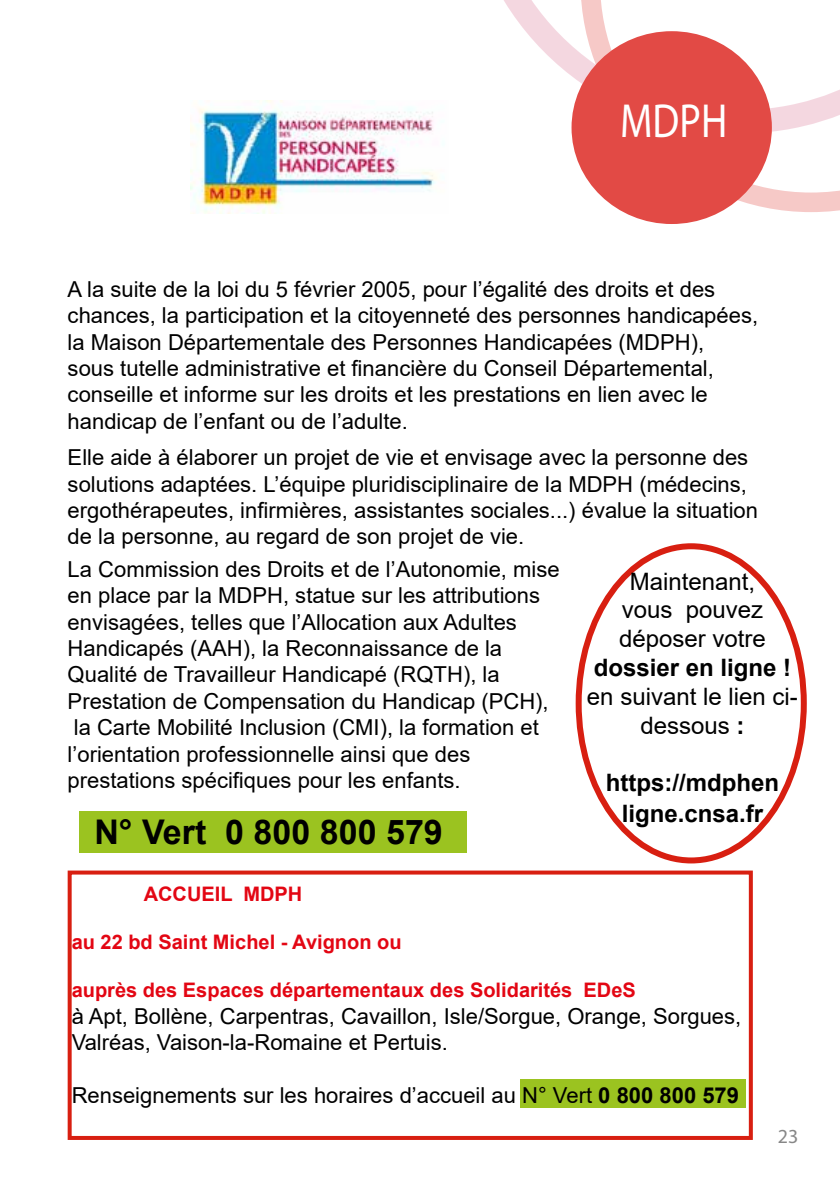
<style>
.page{position:relative;width:840px;height:1191px;background:#fff}
.page>*{position:absolute;margin:0;border:0;box-sizing:border-box;transform-origin:0 0}
.t1{font:48px "Myriad Pro";color:#fff;scale:.84 1}
.t2{font:700 34px "Arial";color:#000}
.t3{font:24px/28.8px "Arial";color:#000;text-align:center}
.t4{font:700 24px/31.2px "Arial";color:#000;text-align:center}
.t5{font:22px/26.4px "Arial";color:#000}
.t6{font:700 20px "Arial";color:#e30613}
.t7{font:20px "Myriad Pro";color:#878787}
.s1{font-weight:700}
</style>
<div class="page">
<div style="left:79px;top:811px;width:388px;height:42px;background:#9bc320"></div>
<div style="left:520px;top:1079px;width:225px;height:28px;background:#9bc320"></div>
<div style="left:68px;top:870px;width:684px;height:270px;border:4px solid #d81f11"></div>
<img style="left:190px;top:101px;width:247px;height:113px">
<div style="left:575px;top:543px;width:231px;height:320px;border:6px solid #d81f11;border-radius:50%"></div>
<svg style="left:605px;top:145px;width:234px;height:77px"></svg>
<svg style="left:504px;top:0;width:335px;height:145px"></svg>
<div style="left:571px;top:31px;width:200px;height:193px;background:#e24a45;border-radius:50%"></div>
<h1 class="t1" style="left:620px;top:91px;width:129px">MDPH</h1>
<p class="t5" style="left:68px;top:276px;width:691px">A la suite de la loi du 5 février 2005, pour l’égalité des droits et des chances, la participation et la citoyenneté des personnes handicapées, la Maison Départementale des Personnes Handicapées (MDPH),<br>sous tutelle administrative et financière du Conseil Départemental, conseille et informe sur les droits et les prestations en lien avec le handicap de l’enfant ou de l’adulte.</p>
<p class="t5" style="left:68px;top:444px;width:691px">Elle aide à élaborer un projet de vie et envisage avec la personne des solutions adaptées. L’équipe pluridisciplinaire de la MDPH (médecins, ergothérapeutes, infirmières, assistantes sociales...) évalue la situation de la personne, au regard de son projet de vie.</p>
<p class="t5" style="left:68px;top:555px;width:493px">La Commission des Droits et de l’Autonomie, mise en place par la MDPH, statue sur les attributions envisagées, telles que l’Allocation aux Adultes Handicapés (AAH), la Reconnaissance de la Qualité de Travailleur Handicapé (RQTH), la Prestation de Compensation du Handicap (PCH), la Carte Mobilité Inclusion (CMI), la formation et l’orientation professionnelle ainsi que des prestations spécifiques pour les enfants.</p>
<h2 class="t2" style="left:94px;top:807px;width:350px">N° Vert 0 800 800 579</h2>
<p class="t3" style="left:618px;top:566px;width:148px">Maintenant, vous pouvez déposer votre</p>
<p class="t4" style="left:593px;top:652px;width:199px">dossier en ligne !</p>
<p class="t3" style="left:586px;top:682px;width:212px">en suivant le lien ci&shy;dessous <span class="s1">:</span></p>
<p class="t4" style="left:605px;top:767px;width:175px">https://mdphen ligne.cnsa.fr</p>
<p class="t6" style="left:144px;top:880px;width:160px">ACCUEIL MDPH</p>
<p class="t6" style="left:72px;top:928px;width:331px">au 22 bd Saint Michel - Avignon ou</p>
<p class="t6" style="left:72px;top:976px;width:565px">auprès des Espaces départementaux des Solidarités EDeS</p>
<p class="t5" style="left:72px;top:1002px;width:670px">à Apt, Bollène, Carpentras, Cavaillon, Isle/Sorgue, Orange, Sorgues,<br>Valréas, Vaison-la-Romaine et Pertuis.</p>
<p class="t5" style="left:72px;top:1081px;width:668px">Renseignements sur les horaires d’accueil au N° Vert <span class="s1">0 800 800 579</span></p>
<p class="t7" style="left:777px;top:1124px;width:22px">23</p>
</div>
